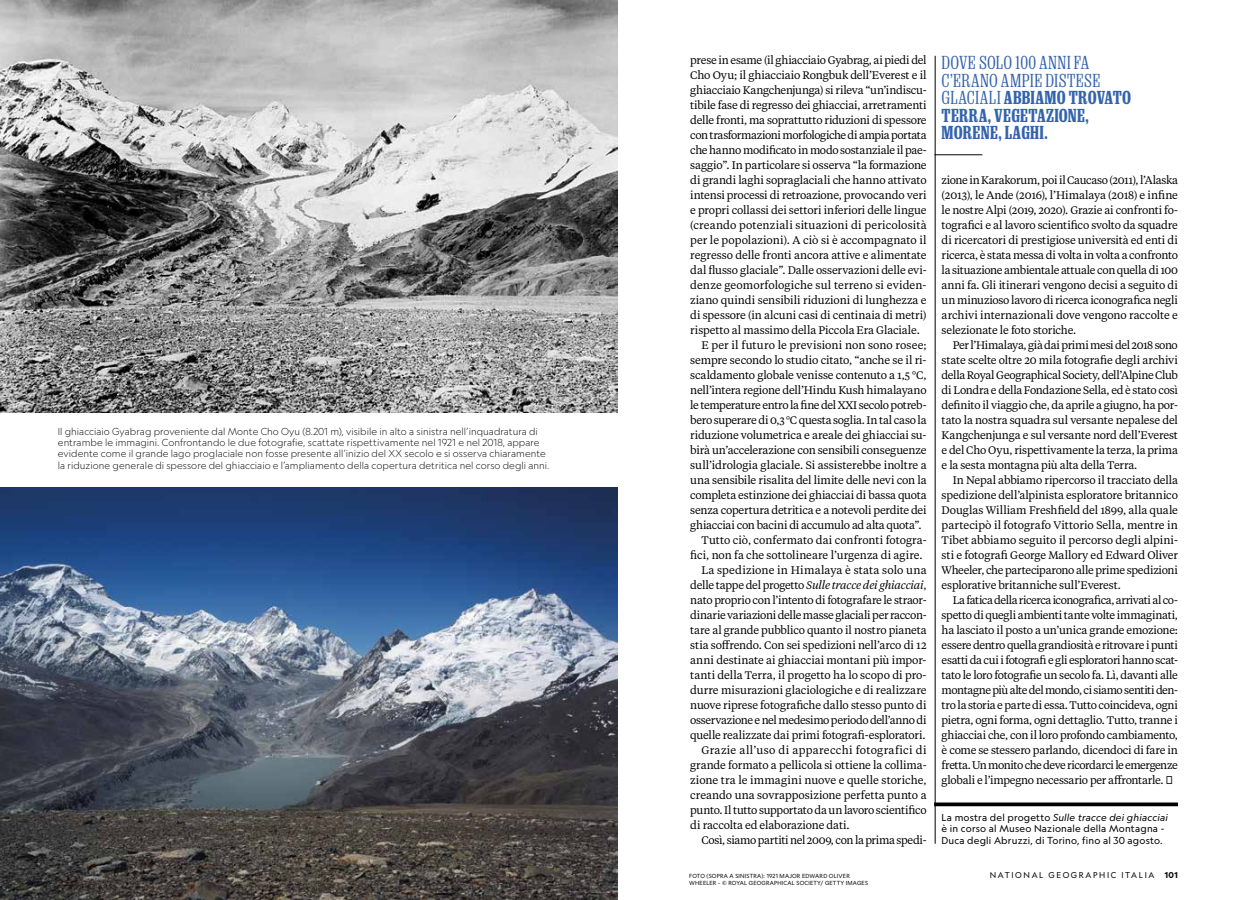
<style>
.page{position:relative;width:1238px;height:900px;background:#fff}
.page>*{position:absolute;margin:0;border:0;box-sizing:border-box;transform-origin:0 0}
.t1{font:700 18.75px/17.5px "Earle";letter-spacing:.01em;color:#3363ac}
.t2{font:11px/15px "Grosvenor";letter-spacing:-.01em;color:#000;text-align:justify}
.t3{font:11px "Grosvenor";letter-spacing:-.035em;color:#000}
.t4{font:11px "Grosvenor";letter-spacing:-.03em;color:#000}
.t5{font:italic 11px "Grosvenor";letter-spacing:-.02em;color:#000}
.t6{font:11px "Grosvenor";letter-spacing:-.04em;color:#000}
.t7{font:11px "Grosvenor";letter-spacing:.01em;color:#000}
.t8{font:11px "Grosvenor";letter-spacing:.025em;color:#000}
.t9{font:11px "Grosvenor";letter-spacing:.015em;color:#000}
.t10{font:300 9.75px/11.2px "Geograph";letter-spacing:.005em;color:#000}
.t11{font:9.75px/11.2px "Geograph";letter-spacing:.02em;color:#000}
.t12{font:8.12px "Geograph";letter-spacing:.2em;color:#000}
.t13{font:700 8.12px "Geograph";color:#000}
.t14{font:5.62px/7.5px "Geograph Edit";letter-spacing:.035em;color:#000}
.s1{font-style:normal}
.s2{font-weight:400}
.s3{font-style:italic}
</style>
<div class="page">
<img style="left:0;top:0;width:618px;height:412px">
<img style="left:0;top:488px;width:618px;height:412px">
<svg style="left:934px;top:802px;width:244px;height:4px"></svg>
<hr style="left:935px;top:56px;width:1px;height:788px;background:#000">
<hr style="left:934px;top:155px;width:48px;height:1px;background:#000">
<p class="t10" style="left:58px;top:426px;width:493px">Il ghiacciaio Gyabrag proveniente dal Monte Cho Oyu (8.201 m), visibile in alto a sinistra nell’inquadratura di entrambe le immagini. Confrontando le due fotografie, scattate rispettivamente nel 1921 e nel 2018, appare evidente come il grande lago proglaciale non fosse presente all’inizio del XX secolo e si osserva chiaramente la riduzione generale di spessore del ghiacciaio e l’ampliamento della copertura detritica nel corso degli anni.</p>
<p class="t2" style="left:690px;top:52px;width:238px">prese in esame (il ghiacciaio Gyabrag, ai piedi del</p>
<p class="t2" style="left:690px;top:67px;width:238px">Cho Oyu; il ghiacciaio Rongbuk dell’Everest e il</p>
<p class="t2" style="left:690px;top:82px;width:238px">ghiacciaio Kangchenjunga) si rileva “un’indiscu-</p>
<p class="t2" style="left:690px;top:97px;width:238px">tibile fase di regresso dei ghiacciai, arretramenti</p>
<p class="t2" style="left:690px;top:112px;width:238px">delle fronti, ma soprattutto riduzioni di spessore</p>
<p class="t6" style="left:690px;top:127px;width:238px">con trasformazioni morfologiche di ampia portata</p>
<p class="t2" style="left:690px;top:142px;width:238px">che hanno modificato in modo sostanziale il pae-</p>
<p class="t2" style="left:690px;top:157px;width:238px">saggio”. In particolare si osserva “la formazione</p>
<p class="t2" style="left:690px;top:172px;width:238px">di grandi laghi sopraglaciali che hanno attivato</p>
<p class="t2" style="left:690px;top:187px;width:238px">intensi processi di retroazione, provocando veri</p>
<p class="t2" style="left:690px;top:202px;width:238px">e propri collassi dei settori inferiori delle lingue</p>
<p class="t7" style="left:690px;top:217px;width:238px">(creando potenziali situazioni di pericolosità</p>
<p class="t2" style="left:690px;top:232px;width:238px">per le popolazioni). A ciò si è accompagnato il</p>
<p class="t2" style="left:690px;top:247px;width:238px">regresso delle fronti ancora attive e alimentate</p>
<p class="t2" style="left:690px;top:262px;width:238px">dal flusso glaciale”. Dalle osservazioni delle evi-</p>
<p class="t2" style="left:690px;top:277px;width:238px">denze geomorfologiche sul terreno si eviden-</p>
<p class="t2" style="left:690px;top:292px;width:238px">ziano quindi sensibili riduzioni di lunghezza e</p>
<p class="t2" style="left:690px;top:307px;width:238px">di spessore (in alcuni casi di centinaia di metri)</p>
<p class="t2" style="left:690px;top:322px;width:231px">rispetto al massimo della Piccola Era Glaciale.</p>
<p class="t2" style="left:701px;top:337px;width:226px">E per il futuro le previsioni non sono rosee;</p>
<p class="t2" style="left:690px;top:352px;width:238px">sempre secondo lo studio citato, “anche se il ri-</p>
<p class="t2" style="left:690px;top:367px;width:238px">scaldamento globale venisse contenuto a 1,5 °C,</p>
<p class="t2" style="left:690px;top:382px;width:238px">nell’intera regione dell’Hindu Kush himalayano</p>
<p class="t3" style="left:690px;top:397px;width:238px">le temperature entro la fine del XXI secolo potreb-</p>
<p class="t2" style="left:690px;top:412px;width:238px">bero superare di 0,3 °C questa soglia. In tal caso la</p>
<p class="t2" style="left:690px;top:427px;width:238px">riduzione volumetrica e areale dei ghiacciai su-</p>
<p class="t2" style="left:690px;top:442px;width:238px">birà un’accelerazione con sensibili conseguenze</p>
<p class="t2" style="left:690px;top:457px;width:238px">sull’idrologia glaciale. Si assisterebbe inoltre a</p>
<p class="t2" style="left:690px;top:472px;width:238px">una sensibile risalita del limite delle nevi con la</p>
<p class="t2" style="left:690px;top:487px;width:238px">completa estinzione dei ghiacciai di bassa quota</p>
<p class="t2" style="left:690px;top:502px;width:238px">senza copertura detritica e a notevoli perdite dei</p>
<p class="t2" style="left:690px;top:517px;width:233px">ghiacciai con bacini di accumulo ad alta quota”.</p>
<p class="t2" style="left:701px;top:532px;width:227px">Tutto ciò, confermato dai confronti fotogra-</p>
<p class="t2" style="left:690px;top:547px;width:234px">fici, non fa che sottolineare l’urgenza di agire.</p>
<p class="t9" style="left:701px;top:562px;width:227px">La spedizione in Himalaya è stata solo una</p>
<p class="t5" style="left:690px;top:577px;width:238px"><span class="s1">delle tappe del progetto</span> Sulle tracce dei ghiacciai<span class="s1">,</span></p>
<p class="t2" style="left:690px;top:592px;width:238px">nato proprio con l’intento di fotografare le straor-</p>
<p class="t2" style="left:690px;top:607px;width:238px">dinarie variazioni delle masse glaciali per raccon-</p>
<p class="t2" style="left:690px;top:622px;width:238px">tare al grande pubblico quanto il nostro pianeta</p>
<p class="t2" style="left:690px;top:637px;width:238px">stia soffrendo. Con sei spedizioni nell’arco di 12</p>
<p class="t2" style="left:690px;top:652px;width:238px">anni destinate ai ghiacciai montani più impor-</p>
<p class="t2" style="left:690px;top:667px;width:238px">tanti della Terra, il progetto ha lo scopo di pro-</p>
<p class="t2" style="left:690px;top:682px;width:238px">durre misurazioni glaciologiche e di realizzare</p>
<p class="t2" style="left:690px;top:697px;width:238px">nuove riprese fotografiche dallo stesso punto di</p>
<p class="t3" style="left:690px;top:712px;width:238px">osservazione e nel medesimo periodo dell’anno di</p>
<p class="t2" style="left:690px;top:727px;width:237px">quelle realizzate dai primi fotografi-esploratori.</p>
<p class="t8" style="left:701px;top:742px;width:227px">Grazie all’uso di apparecchi fotografici di</p>
<p class="t2" style="left:690px;top:757px;width:238px">grande formato a pellicola si ottiene la collima-</p>
<p class="t2" style="left:690px;top:772px;width:238px">zione tra le immagini nuove e quelle storiche,</p>
<p class="t2" style="left:690px;top:787px;width:238px">creando una sovrapposizione perfetta punto a</p>
<p class="t4" style="left:690px;top:802px;width:238px">punto. Il tutto supportato da un lavoro scientifico</p>
<p class="t2" style="left:690px;top:817px;width:161px">di raccolta ed elaborazione dati.</p>
<p class="t4" style="left:701px;top:832px;width:226px">Così, siamo partiti nel 2009, con la prima spedi-</p>
<h1 class="t1" style="left:941px;top:54px;width:191px"><span class="s2">DOVE SOLO 100 ANNI FA<br>C’ERANO AMPIE DISTESE<br>GLACIALI</span> ABBIAMO TROVATO<br>TERRA, VEGETAZIONE,<br>MORENE, LAGHI.</h1>
<p class="t2" style="left:941px;top:172px;width:238px">zione in Karakorum, poi il Caucaso (2011), l’Alaska (2013), le Ande (2016), l’Himalaya (2018) e infine le nostre Alpi (2019, 2020). Grazie ai confronti fo&shy;tografici e al lavoro scientifico svolto da squadre di ricercatori di prestigiose università ed enti di ricerca, è stata messa di volta in volta a confronto la situazione ambientale attuale con quella di 100 anni fa. Gli itinerari vengono decisi a seguito di un minuzioso lavoro di ricerca iconografica negli archivi internazionali dove vengono raccolte e selezionate le foto storiche.</p>
<p class="t2" style="left:941px;top:337px;width:238px;text-indent:11px">Per l’Himalaya, già dai primi mesi del 2018 sono state scelte oltre 20 mila fotografie degli archivi della Royal Geographical Society, dell’Alpine Club di Londra e della Fondazione Sella, ed è stato così definito il viaggio che, da aprile a giugno, ha por&shy;tato la nostra squadra sul versante nepalese del Kangchenjunga e sul versante nord dell’Everest e del Cho Oyu, rispettivamente la terza, la prima e la sesta montagna più alta della Terra.</p>
<p class="t2" style="left:941px;top:472px;width:238px;text-indent:11px">In Nepal abbiamo ripercorso il tracciato della spedizione dell’alpinista esploratore britannico Douglas William Freshfield del 1899, alla quale partecipò il fotografo Vittorio Sella, mentre in Tibet abbiamo seguito il percorso degli alpini&shy;sti e fotografi George Mallory ed Edward Oliver Wheeler, che parteciparono alle prime spedizioni esplorative britanniche sull’Everest.</p>
<p class="t2" style="left:941px;top:592px;width:238px;text-indent:11px">La fatica della ricerca iconografica, arrivati al co&shy;spetto di quegli ambienti tante volte immaginati, ha lasciato il posto a un’unica grande emozione: essere dentro quella grandiosità e ritrovare i punti esatti da cui i fotografi e gli esploratori hanno scat&shy;tato le loro fotografie un secolo fa. Lì, davanti alle montagne più alte del mondo, ci siamo sentiti den&shy;tro la storia e parte di essa. Tutto coincideva, ogni pietra, ogni forma, ogni dettaglio. Tutto, tranne i ghiacciai che, con il loro profondo cambiamento, è come se stessero parlando, dicendoci di fare in fretta. Un monito che deve ricordarci le emergenze globali e l’impegno necessario per affrontarle.</p>
<p class="t11" style="left:941px;top:812px;width:228px">La mostra del progetto <span class="s3">Sulle tracce dei ghiacciai </span>è in corso al Museo Nazionale della Montagna -<br>Duca degli Abruzzi, di Torino, fino al 30 agosto.</p>
<p class="t14" style="left:689px;top:872px;width:180px">FOTO (SOPRA A SINISTRA): 1921 MAJOR EDWARD OLIVER<br>WHEELER - © ROYAL GEOGRAPHICAL SOCIETY/ GETTY IMAGES</p>
<p class="t12" style="left:989px;top:869px;width:166px">NATIONAL GEOGRAPHIC ITALIA</p>
<p class="t13" style="left:1164px;top:869px;width:15px">101</p>
</div>
